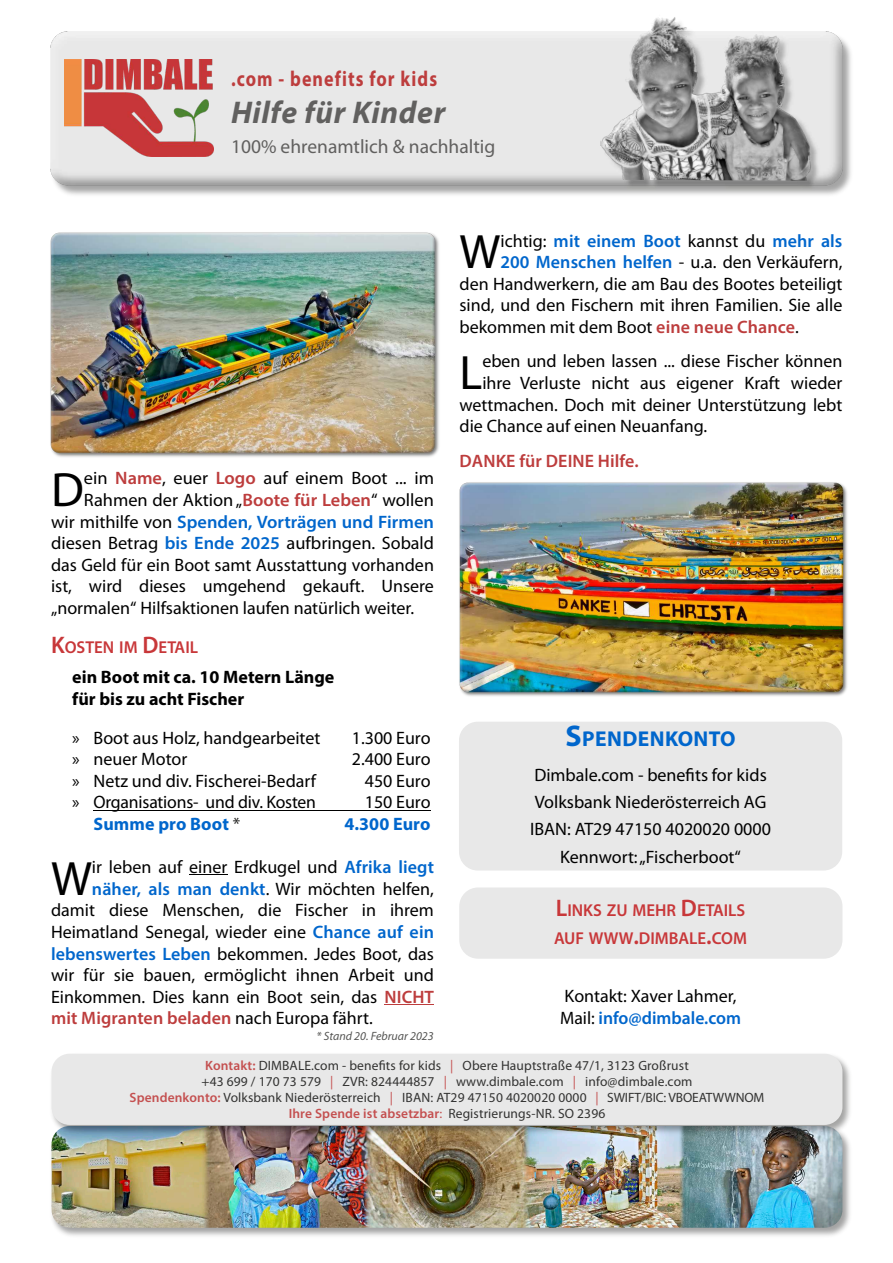
<style>
.page{position:relative;width:893px;height:1263px;background:#fff}
.page>*{position:absolute;margin:0;border:0;box-sizing:border-box;transform-origin:0 0}
.t1{font:48.45px "Myriad Pro";color:#000}
.t2{font:italic 700 31.5px "Myriad Pro";letter-spacing:.02em;color:#61605f}
.t3{font:700 21.6px "Myriad Pro";letter-spacing:.06em;color:#bd3d3d;scale:.83 1}
.t4{font:700 21.6px "Myriad Pro";letter-spacing:.02em;color:#06c}
.t5{font:19.5px "Myriad Pro";color:#61605f}
.t6{font:18px/27.3px "Myriad Pro";color:#000;text-align:center}
.t7{font:600 18px "Myriad Pro";color:#06c}
.t8{font:600 18px "Myriad Pro";letter-spacing:.005em;color:#bd3d3d}
.t9{font:700 18px/21.6px "Myriad Pro";color:#000}
.t10{font:700 18px "Myriad Pro";letter-spacing:.005em;color:#06c}
.t11{font:600 17.25px/28.8px "Myriad Pro";color:#c83739}
.t12{font:13.5px/16.2px "Myriad Pro";letter-spacing:.01em;color:#333332;text-align:center}
.t13{font:italic 12px "Myriad Pro";color:rgb(29 29 27/.75)}
.s1{font-weight:600;color:#bd3d3d}
.s2{font-weight:400;color:#000}
.s3{font-weight:600;color:#06c}
.s4{font-size:24px}
.s5{font-weight:400;color:#1d1d1b}
.s6{font-size:30px}
.s7{font-weight:600;color:#c45050}
.s8{color:#c45050}
</style>
<div class="page">
<img style="left:51px;top:31px;width:800px;height:164px">
<img style="left:598px;top:17px;width:226px;height:164px">
<img style="left:64px;top:60px;width:150px;height:96px">
<div style="left:459px;top:722px;width:383px;height:148px;background:#e8e8e8;border:2px solid #e8e8e8;border-radius:18px"></div>
<div style="left:459px;top:887px;width:383px;height:72px;background:#e8e8e8;border:2px solid #e8e8e8;border-radius:18px"></div>
<img style="left:51px;top:1136px;width:799px;height:100px">
<img style="left:52px;top:1126px;width:790px;height:102px;border-radius:18px">
<img style="left:51px;top:1054px;width:799px;height:82px">
<div style="left:52px;top:1054px;width:790px;height:71px;background:#e8e8e8;border-radius:18px"></div>
<hr style="left:94px;top:810px;width:337px;height:1px;background:#000">
<hr style="left:189px;top:874px;width:38px;height:1px;background:#000">
<hr style="left:385px;top:1004px;width:49px;height:1px;background:#bd3d3d">
<img style="left:50px;top:232px;width:389px;height:225px">
<img style="left:459px;top:482px;width:388px;height:214px">
<p class="t3" style="left:231px;top:69px;width:250px">.com - benefits for kids</p>
<h2 class="t2" style="left:231px;top:100px;width:216px">Hilfe für Kinder</h2>
<p class="t5" style="left:231px;top:138px;width:266px">100% ehrenamtlich &amp; nachhaltig</p>
<h1 class="t1" style="left:51px;top:470px;width:34px">D</h1>
<p class="t6" style="left:84px;top:466px;width:352px">ein <span class="s1">Name</span>, euer <span class="s1">Logo</span> auf einem Boot ... im</p>
<p class="t6" style="left:84px;top:488px;width:352px">Rahmen der Aktion „<span class="s1">Boote für Leben</span>“ wollen</p>
<p class="t7" style="left:51px;top:514px;width:384px"><span class="s2">wir mithilfe von</span> Spenden, Vorträgen und Firmen</p>
<p class="t6" style="left:51px;top:531px;width:384px">diesen Betrag <span class="s3">bis Ende 2025</span> aufbringen. Sobald</p>
<p class="t6" style="left:51px;top:552px;width:384px">das Geld für ein Boot samt Ausstattung vorhanden</p>
<p class="t6" style="left:51px;top:574px;width:384px">ist, wird dieses umgehend gekauft. Unsere</p>
<p class="t6" style="left:51px;top:596px;width:365px">„normalen“ Hilfsaktionen laufen natürlich weiter.</p>
<p class="t11" style="left:51px;top:634px;width:149px"><span class="s4">K</span>OSTEN IM <span class="s4">D</span>ETAIL</p>
<p class="t9" style="left:72px;top:668px;width:264px">ein Boot mit ca. 10 Metern Länge für bis zu acht Fischer</p>
<p class="t6" style="left:72px;top:725px;width:250px">» Boot aus Holz, handgearbeitet</p>
<p class="t6" style="left:352px;top:725px;width:80px">1.300 Euro</p>
<p class="t6" style="left:72px;top:747px;width:116px">» neuer Motor</p>
<p class="t6" style="left:352px;top:747px;width:80px">2.400 Euro</p>
<p class="t6" style="left:72px;top:769px;width:245px">» Netz und div. Fischerei-Bedarf</p>
<p class="t6" style="left:365px;top:769px;width:67px">450 Euro</p>
<p class="t6" style="left:72px;top:790px;width:245px">» Organisations- und div. Kosten</p>
<p class="t6" style="left:365px;top:790px;width:67px">150 Euro</p>
<p class="t10" style="left:94px;top:816px;width:148px">Summe pro Boot <span class="s5">*</span></p>
<p class="t10" style="left:344px;top:816px;width:88px">4.300 Euro</p>
<h1 class="t1" style="left:51px;top:858px;width:42px">W</h1>
<p class="t6" style="left:92px;top:855px;width:343px">ir leben auf einer Erdkugel und <span class="s3">Afrika liegt</span></p>
<p class="t6" style="left:92px;top:877px;width:343px"><span class="s3">näher, als man denkt</span>. Wir möchten helfen,</p>
<p class="t6" style="left:51px;top:898px;width:384px">damit diese Menschen, die Fischer in ihrem</p>
<p class="t6" style="left:51px;top:920px;width:384px">Heimatland Senegal, wieder eine <span class="s3">Chance auf ein</span></p>
<p class="t6" style="left:51px;top:941px;width:384px"><span class="s3">lebenswertes Leben</span> bekommen. Jedes Boot, das</p>
<p class="t6" style="left:51px;top:963px;width:384px">wir für sie bauen, ermöglicht ihnen Arbeit und</p>
<p class="t6" style="left:51px;top:985px;width:384px">Einkommen. Dies kann ein Boot sein, das <span class="s1">NICHT</span></p>
<p class="t8" style="left:51px;top:1011px;width:323px">mit Migranten beladen <span class="s2">nach Europa fährt.</span></p>
<p class="t13" style="left:317px;top:1031px;width:119px">* Stand 20. Februar 2023</p>
<h1 class="t1" style="left:459px;top:232px;width:42px">W</h1>
<p class="t7" style="left:500px;top:233px;width:343px"><span class="s2">ichtig:</span> mit einem Boot <span class="s2">kannst du</span> mehr als</p>
<p class="t6" style="left:500px;top:250px;width:343px"><span class="s3">200 Menschen helfen</span> - u.a. den Verkäufern,</p>
<p class="t6" style="left:459px;top:272px;width:384px">den Handwerkern, die am Bau des Bootes beteiligt</p>
<p class="t6" style="left:459px;top:293px;width:384px">sind, und den Fischern mit ihren Familien. Sie alle</p>
<p class="t6" style="left:459px;top:315px;width:341px">bekommen mit dem Boot <span class="s1">eine neue Chance</span>.</p>
<h1 class="t1" style="left:459px;top:353px;width:24px">L</h1>
<p class="t6" style="left:482px;top:349px;width:362px">eben und leben lassen ... diese Fischer können</p>
<p class="t6" style="left:482px;top:371px;width:362px">ihre Verluste nicht aus eigener Kraft wieder</p>
<p class="t6" style="left:459px;top:392px;width:384px">wettmachen. Doch mit deiner Unterstützung lebt</p>
<p class="t6" style="left:459px;top:414px;width:249px">die Chance auf einen Neuanfang.</p>
<p class="t8" style="left:459px;top:453px;width:181px">DANKE für DEINE Hilfe.</p>
<p class="t4" style="left:565px;top:730px;width:172px"><span class="s6">S</span>PENDENKONTO</p>
<p class="t6" style="left:530px;top:762px;width:242px">Dimbale.com - benefits for kids<br>Volksbank Niederösterreich AG<br>IBAN: AT29 47150 4020020 0000<br>Kennwort:„Fischerboot“</p>
<p class="t11" style="left:554px;top:897px;width:194px"><span class="s4">L</span>INKS ZU MEHR <span class="s4">D</span>ETAILS<br>AUF WWW<span class="s4">.</span>DIMBALE<span class="s4">.</span>COM</p>
<p class="t6" style="left:560px;top:987px;width:183px;line-height:21.6px;text-align:left">Kontakt: Xaver Lahmer,<br>Mail: <span class="s3">info@dimbale.com</span></p>
<p class="t12" style="left:130px;top:1058px;width:636px"><span class="s7">Kontakt:</span> DIMBALE.com - benefits for kids <span class="s8">|</span> Obere Hauptstraße 47/1, 3123 Großrust<br>+43 699 / 170 73 579 <span class="s8">|</span> ZVR: 824444857 <span class="s8">|</span> www.dimbale.com <span class="s8">|</span> info@dimbale.com<br><span class="s7">Spendenkonto:</span> Volksbank Niederösterreich <span class="s8">|</span> IBAN: AT29 47150 4020020 0000 <span class="s8">|</span> SWIFT/BIC: VBOEATWWNOM <span class="s7">Ihre Spende ist absetzbar</span><span class="s8">:</span> Registrierungs-NR. SO 2396</p>
</div>
